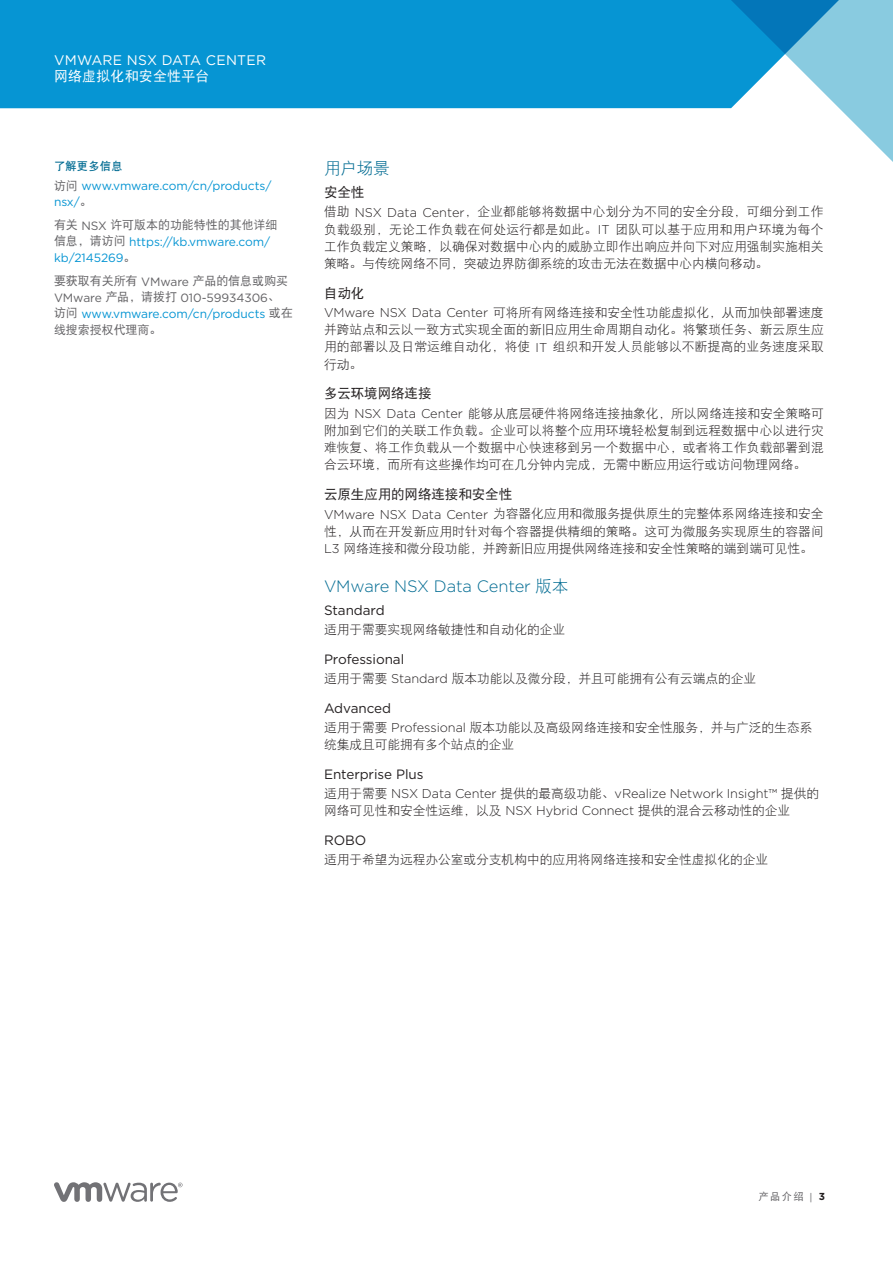
<style>
.page{position:relative;width:893px;height:1263px;background:#fff}
.page>*{position:absolute;margin:0;border:0;box-sizing:border-box;transform-origin:0 0}
.t1{font:300 16.5px "Gotham";letter-spacing:-.005em;color:#006b92}
.t2{font:16.5px "DFP Hei W3";color:#006b92}
.t3{font:13.8px "Gotham";letter-spacing:.02em;color:#fff}
.t4{font:13.8px "DFP Hei W5";letter-spacing:.02em;color:#fff}
.t5{font:13.5px "Gotham";letter-spacing:-.005em;color:#231f20}
.t6{font:13.5px "DFP Hei W5";letter-spacing:-.005em;color:#231f20}
.t7{font:12.75px/17.2px "DFP Hei W3";letter-spacing:-.005em;color:#231f20;text-align:justify}
.t8{font:300 12.75px "Gotham";letter-spacing:-.005em;color:#231f20}
.t9{font:12px/16.2px "Gotham";letter-spacing:-.005em;color:#0695d3}
.t10{font:12px "DFP Hei W5";letter-spacing:-.005em;color:#636265}
.t11{font:11.25px "DFP Hei W7";letter-spacing:.02em;color:#006b92}
.t12{font:10.2px "DFP Hei W5";color:#636265}
.s1{font-family:"DFP Hei W5";color:#636265}
.s2{font-family:"Gotham"}
.s3{color:#636265}
.s4{font-family:"Gotham";font-weight:300}
.s5{font-family:"DFP Hei W3";font-weight:400}
.s6{font-family:"Gotham";font-weight:700;color:#231f20}
</style>
<div class="page">
<svg style="left:54px;top:1182px;width:129px;height:20px"></svg>
<div style="left:0;top:0;width:718px;height:109px;background:#0695d3"></div>
<svg style="left:718px;top:0;width:175px;height:162px"></svg>
<p class="t3" style="left:54px;top:51px;width:214px">VMWARE NSX DATA CENTER</p>
<p class="t4" style="left:54px;top:69px;width:157px">网络虚拟化和安全性平台</p>
<p class="t11" style="left:54px;top:161px;width:70px">了解更多信息</p>
<p class="t9" style="left:54px;top:177px;width:219px"><span class="s1">访问</span> www.vmware.com/cn/products/ nsx/<span class="s1">。</span></p>
<p class="t10" style="left:54px;top:218px;width:225px">有关 <span class="s2">NSX</span> 许可版本的功能特性的其他详细</p>
<p class="t9" style="left:54px;top:233px;width:218px"><span class="s1">信息，请访问</span> https://kb.vmware.com/ kb/2145269<span class="s1">。</span></p>
<p class="t10" style="left:54px;top:274px;width:236px">要获取有关所有 <span class="s2">VMware</span> 产品的信息或购买</p>
<p class="t9" style="left:54px;top:289px;width:240px"><span class="s3">VMware</span> <span class="s1">产品，请拨打</span> <span class="s3">010-59934306</span><span class="s1">、访问</span> www.vmware.com/cn/products <span class="s1">或在</span></p>
<p class="t10" style="left:54px;top:323px;width:109px">线搜索授权代理商。</p>
<p class="t2" style="left:324px;top:160px;width:67px">用户场景</p>
<p class="t6" style="left:324px;top:185px;width:42px">安全性</p>
<p class="t7" style="left:324px;top:203px;width:501px">借助 <span class="s4">NSX Data Center</span>，企业都能够将数据中心划分为不同的安全分段，可细分到工作负载级别，无论工作负载在何处运行都是如此。<span class="s4">IT</span> 团队可以基于应用和用户环境为每个工作负载定义策略，以确保对数据中心内的威胁立即作出响应并向下对应用强制实施相关策略。与传统网络不同，突破边界防御系统的攻击无法在数据中心内横向移动。</p>
<p class="t6" style="left:324px;top:285px;width:42px">自动化</p>
<p class="t7" style="left:324px;top:304px;width:501px"><span class="s4">VMware NSX Data Center</span> 可将所有网络连接和安全性功能虚拟化，从而加快部署速度并跨站点和云以一致方式实现全面的新旧应用生命周期自动化。将繁琐任务、新云原生应用的部署以及日常运维自动化，将使 <span class="s4">IT</span> 组织和开发人员能够以不断提高的业务速度采取行动。</p>
<p class="t6" style="left:324px;top:386px;width:109px">多云环境网络连接</p>
<p class="t7" style="left:324px;top:404px;width:501px">因为 <span class="s4">NSX Data Center</span> 能够从底层硬件将网络连接抽象化，所以网络连接和安全策略可附加到它们的关联工作负载。企业可以将整个应用环境轻松复制到远程数据中心以进行灾难恢复、将工作负载从一个数据中心快速移到另一个数据中心，或者将工作负载部署到混合云环境，而所有这些操作均可在几分钟内完成，无需中断应用运行或访问物理网络。</p>
<p class="t6" style="left:324px;top:487px;width:190px">云原生应用的网络连接和安全性</p>
<p class="t7" style="left:324px;top:505px;width:501px"><span class="s4">VMware NSX Data Center</span> 为容器化应用和微服务提供原生的完整体系网络连接和安全性，从而在开发新应用时针对每个容器提供精细的策略。这可为微服务实现原生的容器间<span class="s4">L3</span> 网络连接和微分段功能，并跨新旧应用提供网络连接和安全性策略的端到端可见性。</p>
<p class="t1" style="left:324px;top:576px;width:246px">VMware NSX Data Center <span class="s5">版本</span></p>
<p class="t5" style="left:324px;top:601px;width:62px">Standard</p>
<p class="t7" style="left:324px;top:621px;width:243px">适用于需要实现网络敏捷性和自动化的企业</p>
<p class="t5" style="left:324px;top:650px;width:82px">Professional</p>
<p class="t7" style="left:324px;top:669px;width:434px">适用于需要 <span class="s4">Standard</span> 版本功能以及微分段，并且可能拥有公有云端点的企业</p>
<p class="t5" style="left:324px;top:699px;width:69px">Advanced</p>
<p class="t7" style="left:324px;top:718px;width:490px">适用于需要 <span class="s4">Professional</span> 版本功能以及高级网络连接和安全性服务，并与广泛的生态系统集成且可能拥有多个站点的企业</p>
<p class="t5" style="left:324px;top:765px;width:101px">Enterprise Plus</p>
<p class="t8" style="left:324px;top:786px;width:497px"><span class="s5">适用于需要</span> NSX Data Center <span class="s5">提供的最高级功能、</span>vRealize Network Insight™ <span class="s5">提供的</span></p>
<p class="t7" style="left:324px;top:802px;width:468px">网络可见性和安全性运维，以及 <span class="s4">NSX Hybrid Connect</span> 提供的混合云移动性的企业</p>
<p class="t5" style="left:324px;top:831px;width:44px">ROBO</p>
<p class="t7" style="left:324px;top:851px;width:446px">适用于希望为远程办公室或分支机构中的应用将网络连接和安全性虚拟化的企业</p>
<p class="t12" style="left:758px;top:1191px;width:68px">产品介绍 <span class="s2">|</span> <span class="s6">3</span></p>
</div>
